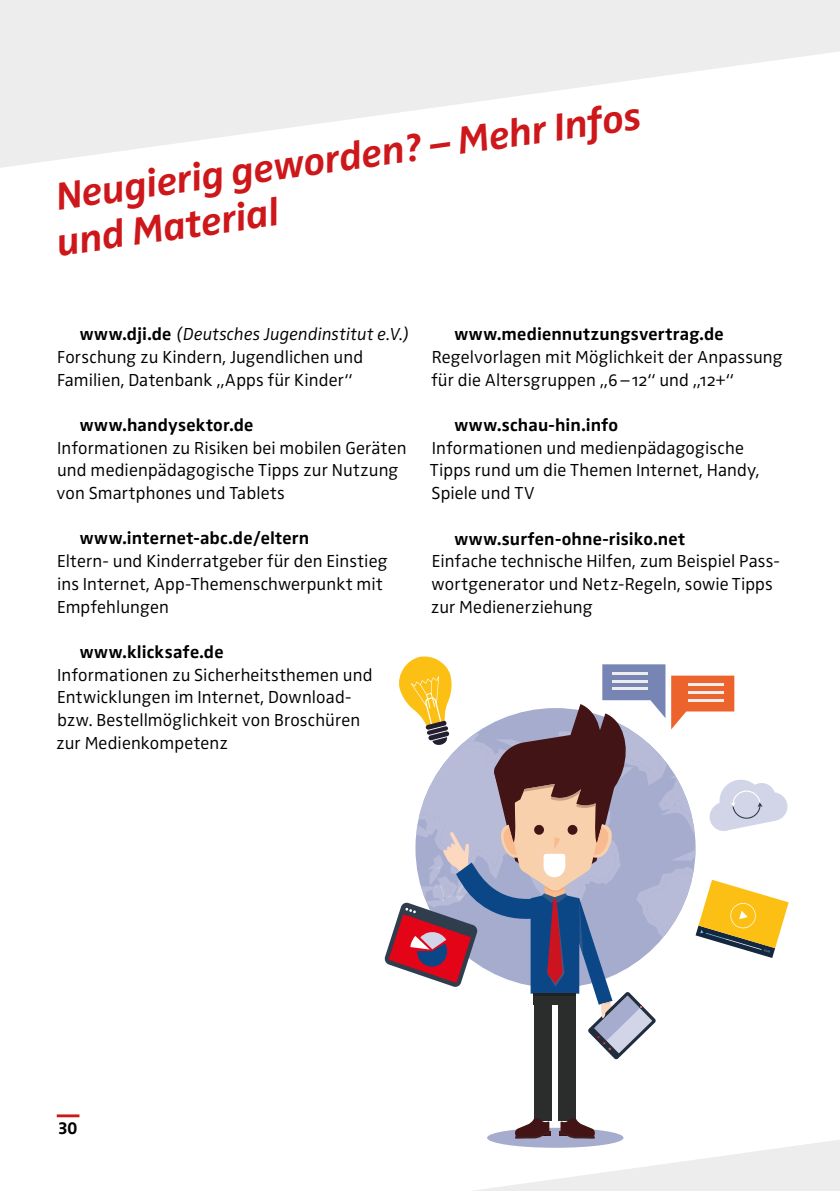
<style>
.page{position:relative;width:840px;height:1191px;background:#fff}
.page>*{position:absolute;margin:0;border:0;box-sizing:border-box;transform-origin:0 0}
.t1{font:italic 700 40px/45px "Zwo OT";color:#cd171a}
.t2{font:300 18px/22.6px "Zwo OT";letter-spacing:.005em;color:#000}
.t3{font:700 18px "Zwo OT";letter-spacing:.01em;color:#000}
.s1{font-weight:700}
.s2{font-style:italic}
</style>
<div class="page">
<svg style="left:473px;top:1059px;width:366px;height:132px"></svg>
<svg style="left:0;top:0;width:839px;height:168px;fill:#ededed"></svg>
<div style="left:487px;top:1127px;width:136px;height:20px;background:#a5accd;border-radius:50%"></div>
<div style="left:558px;top:989px;width:17px;height:131px;background:#2b2c2c"></div>
<svg style="left:559px;top:1118px;width:35px;height:20px"></svg>
<div style="left:533px;top:989px;width:18px;height:131px;background:#2b2c2c"></div>
<svg style="left:514px;top:1118px;width:36px;height:20px"></svg>
<svg style="left:384px;top:656px;width:404px;height:403px"></svg>
<hr style="left:57px;top:1114px;width:22px;height:3px;background:#cd171a">
<h1 class="t1" style="left:47px;top:176px;width:597px;rotate:-8deg">Neugierig geworden? – Mehr Infos und Material</h1>
<p class="t2" style="left:57px;top:323px;width:353px;text-indent:23px"><span class="s1">www.dji.de</span> <span class="s2">(Deutsches Jugendinstitut e.V.)<br></span>Forschung zu Kindern, Jugendlichen und<br>Familien, Datenbank „Apps für Kinder“</p>
<p class="t3" style="left:80px;top:414px;width:175px">www.handysektor.de</p>
<p class="t2" style="left:57px;top:437px;width:351px">Informationen zu Risiken bei mobilen Geräten und medienpädagogische Tipps zur Nutzung von Smartphones und Tablets</p>
<p class="t3" style="left:80px;top:528px;width:231px">www.internet-abc.de/eltern</p>
<p class="t2" style="left:57px;top:550px;width:332px">Eltern- und Kinderratgeber für den Einstieg ins Internet, App-Themenschwerpunkt mit<br>Empfehlungen</p>
<p class="t3" style="left:80px;top:641px;width:145px">www.klicksafe.de</p>
<p class="t2" style="left:56px;top:663px;width:318px">Informationen zu Sicherheitsthemen und Entwicklungen im Internet, Download&shy;bzw. Bestellmöglichkeit von Broschüren zur Medienkompetenz</p>
<p class="t3" style="left:454px;top:324px;width:270px">www.mediennutzungsvertrag.de</p>
<p class="t2" style="left:431px;top:346px;width:352px">Regelvorlagen mit Möglichkeit der Anpassung für die Altersgruppen „6 – 12“ und „12+“</p>
<p class="t3" style="left:454px;top:414px;width:165px">www.schau-hin.info</p>
<p class="t2" style="left:429px;top:437px;width:331px">Informationen und medienpädagogische<br>Tipps rund um die Themen Internet, Handy,<br>Spiele und TV</p>
<p class="t3" style="left:454px;top:528px;width:232px">www.surfen-ohne-risiko.net</p>
<p class="t2" style="left:430px;top:550px;width:350px">Einfache technische Hilfen, zum Beispiel Pass&shy;wortgenerator und Netz-Regeln, sowie Tipps zur Medienerziehung</p>
<p class="t3" style="left:58px;top:1117px;width:21px">30</p>
</div>
